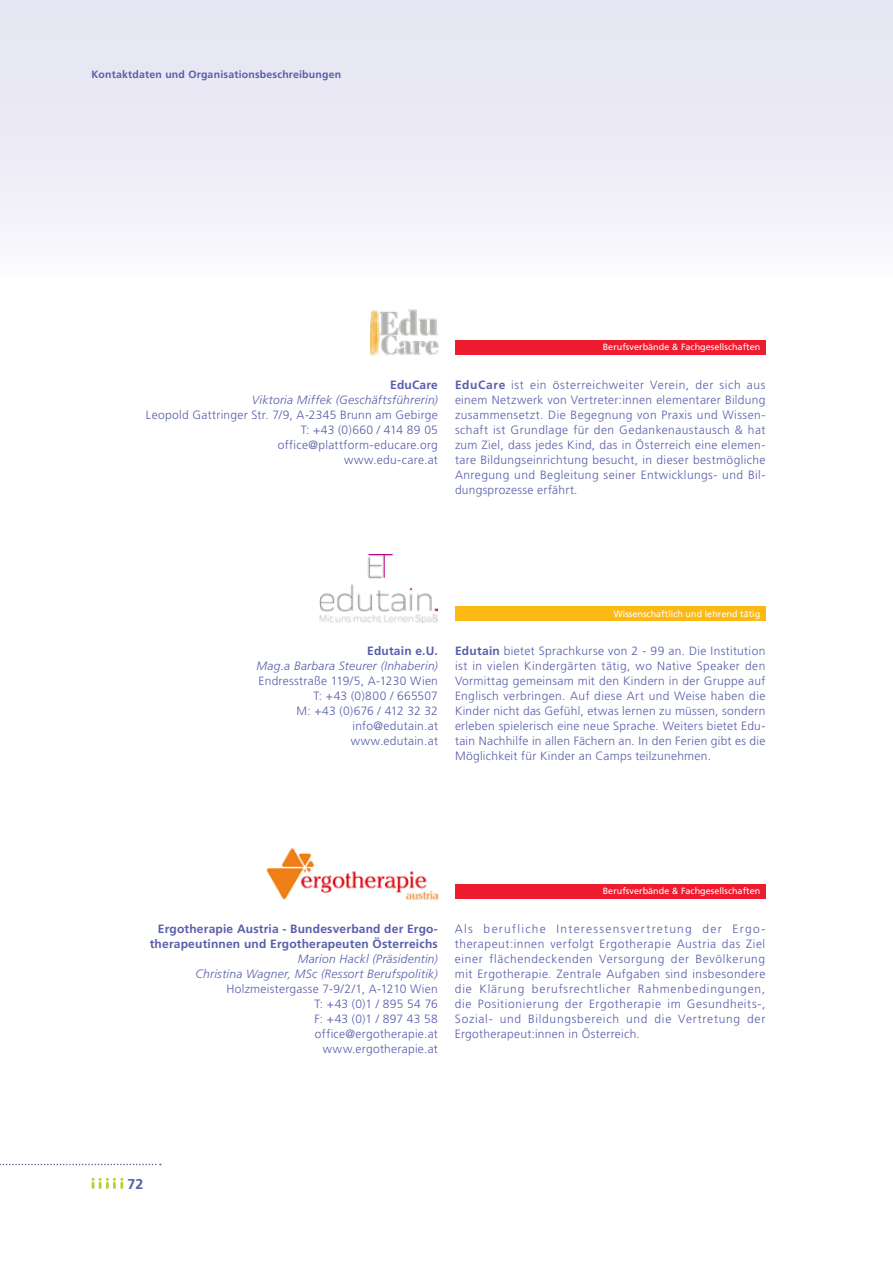
<style>
.page{position:relative;width:893px;height:1263px;background:#fff}
.page>*{position:absolute;margin:0;border:0;box-sizing:border-box;transform-origin:0 0}
.t1{font:700 14.25px "Frutiger";color:#585eaa}
.t2{font:300 12px/15px "Frutiger";letter-spacing:.025em;color:#585eaa;text-align:justify}
.t3{font:italic 300 12px/15px "Frutiger";letter-spacing:.025em;color:#585eaa;text-align:right}
.t4{font:700 12px/15px "Frutiger";letter-spacing:.015em;color:#585eaa;text-align:right}
.t5{font:700 10.5px "Frutiger";letter-spacing:.02em;color:#585eaa}
.t6{font:9px "Frutiger";letter-spacing:.005em;color:#fff}
.s1{font-weight:700}
</style>
<div class="page">
<div style="left:0;top:0;width:893px;height:283px;background:linear-gradient(to bottom,#e3e3f2,#f8f8fc)"></div>
<svg style="left:0;top:1164px;width:161px;height:1px"></svg>
<svg style="left:92px;top:1178px;width:31px;height:10px"></svg>
<img style="left:266px;top:848px;width:173px;height:52px">
<div style="left:455px;top:884px;width:310px;height:14px;background:#ed1c2f"></div>
<img style="left:370px;top:309px;width:69px;height:47px">
<div style="left:455px;top:340px;width:310px;height:14px;background:#ed1c2f"></div>
<img style="left:320px;top:555px;width:118px;height:68px">
<div style="left:455px;top:607px;width:310px;height:14px;background:#fdb913"></div>
<p class="t5" style="left:91px;top:68px;width:251px">Kontaktdaten und Organisationsbeschreibungen</p>
<p class="t4" style="left:390px;top:377px;width:49px">EduCare</p>
<p class="t3" style="left:252px;top:392px;width:188px">Viktoria Miffek (Geschäftsführerin)</p>
<p class="t2" style="left:146px;top:407px;width:293px;text-align:right">Leopold Gattringer Str. 7/9, A-2345 Brunn am Gebirge<br>T: +43 (0)660 / 414 89 05 office@plattform-educare.org<br>www.edu-care.at</p>
<p class="t6" style="left:603px;top:342px;width:159px">Berufsverbände &amp; Fachgesellschaften</p>
<p class="t2" style="left:455px;top:377px;width:312px"><span class="s1">EduCare</span> ist ein österreichweiter Verein, der sich aus einem Netzwerk von Vertreter:innen elementarer Bildung zusammensetzt. Die Begegnung von Praxis und Wissen&shy;schaft ist Grundlage für den Gedankenaustausch &amp; hat zum Ziel, dass jedes Kind, das in Österreich eine elemen&shy;tare Bildungseinrichtung besucht, in dieser bestmögliche Anregung und Begleitung seiner Entwicklungs- und Bil&shy;dungsprozesse erfährt.</p>
<p class="t4" style="left:367px;top:644px;width:72px">Edutain e.U.</p>
<p class="t3" style="left:256px;top:659px;width:183px">Mag.a Barbara Steurer (Inhaberin)</p>
<p class="t2" style="left:259px;top:674px;width:181px;text-align:right">Endresstraße 119/5, A-1230 Wien<br>T: +43 (0)800 / 665507<br>M: +43 (0)676 / 412 32 32 info@edutain.at<br>www.edutain.at</p>
<p class="t6" style="left:614px;top:608px;width:148px">Wissenschaftlich und lehrend tätig</p>
<p class="t2" style="left:455px;top:644px;width:312px"><span class="s1">Edutain</span> bietet Sprachkurse von 2 - 99 an. Die Institution ist in vielen Kindergärten tätig, wo Native Speaker den Vormittag gemeinsam mit den Kindern in der Gruppe auf Englisch verbringen. Auf diese Art und Weise haben die Kinder nicht das Gefühl, etwas lernen zu müssen, sondern erleben spielerisch eine neue Sprache. Weiters bietet Edu&shy;tain Nachhilfe in allen Fächern an. In den Ferien gibt es die Möglichkeit für Kinder an Camps teilzunehmen.</p>
<p class="t4" style="left:150px;top:921px;width:290px">Ergotherapie Austria - Bundesverband der Ergo&shy;therapeutinnen und Ergotherapeuten Österreichs</p>
<p class="t3" style="left:196px;top:951px;width:244px">Marion Hackl (Präsidentin)<br>Christina Wagner, MSc (Ressort Berufspolitik)</p>
<p class="t2" style="left:226px;top:981px;width:213px;text-align:right">Holzmeistergasse 7-9/2/1, A-1210 Wien<br>T: +43 (0)1 / 895 54 76<br>F: +43 (0)1 / 897 43 58 office@ergotherapie.at www.ergotherapie.at</p>
<p class="t6" style="left:603px;top:886px;width:159px">Berufsverbände &amp; Fachgesellschaften</p>
<p class="t2" style="left:455px;top:921px;width:312px">Als berufliche Interessensvertretung der Ergo&shy;therapeut:innen verfolgt Ergotherapie Austria das Ziel einer flächendeckenden Versorgung der Bevölkerung mit Ergotherapie. Zentrale Aufgaben sind insbesondere die Klärung berufsrechtlicher Rahmenbedingungen, die Positionierung der Ergotherapie im Gesundheits-, Sozial- und Bildungsbereich und die Vertretung der Ergotherapeut:innen in Österreich.</p>
<p class="t1" style="left:128px;top:1175px;width:17px">72</p>
</div>
